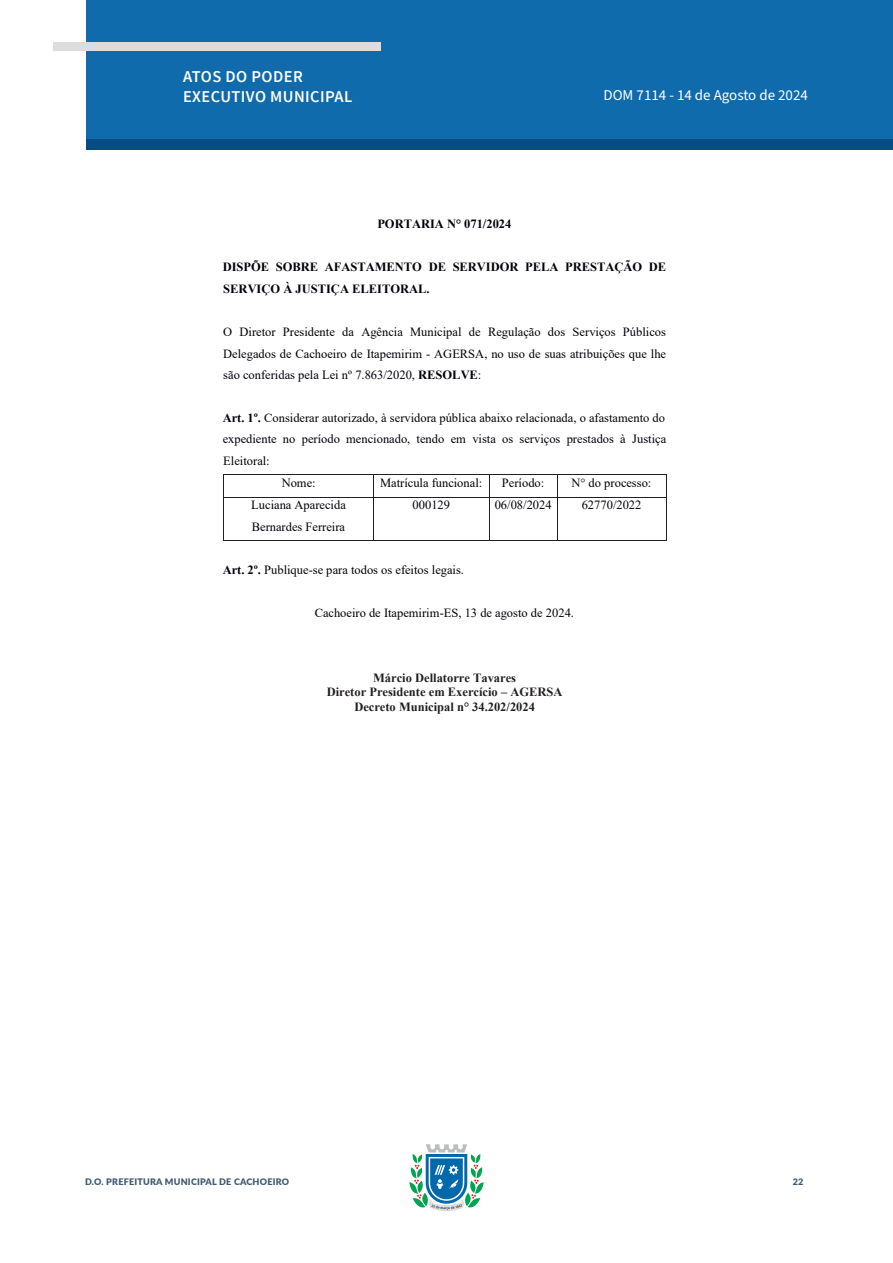
<style>
.page{position:relative;width:893px;height:1263px;background:#fff}
.page>*{position:absolute;margin:0;border:0;box-sizing:border-box;transform-origin:0 0}
.t1{font:600 16.5px/19.8px "Source Sans Pro";letter-spacing:.025em;color:#fff}
.t2{font:15px "Source Sans Pro";color:#fff}
.t3{font:12.45px/21.6px "Times New Roman";color:#00000a;text-align:justify}
.t4{font:700 12.45px/21.6px "Times New Roman";color:#00000a}
.t5{font:700 12.45px/14.4px "Times New Roman";color:#231f20;text-align:center}
.t6{font:900 9px "Lato";letter-spacing:.025em;color:#405970}
.s1{font-weight:700}
</style>
<div class="page">
<svg style="left:409px;top:1144px;width:75px;height:67px"></svg>
<div style="left:86px;top:0;width:807px;height:140px;background:#0f6bab"></div>
<div style="left:87px;top:140px;width:806px;height:10px;background:#084c86"></div>
<div style="left:53px;top:42px;width:328px;height:9px;background:#ddd"></div>
<hr style="left:0;top:0;width:1px;height:140px;background:#0f6bab">
<hr style="left:224px;top:475px;width:150px;height:1px;background:#231f20">
<hr style="left:374px;top:475px;width:115px;height:1px;background:#231f20">
<hr style="left:489px;top:475px;width:68px;height:1px;background:#231f20">
<hr style="left:558px;top:475px;width:108px;height:1px;background:#231f20">
<svg style="left:223px;top:475px;width:1px;height:22px"></svg>
<hr style="left:224px;top:497px;width:150px;height:1px;background:#231f20">
<hr style="left:374px;top:497px;width:115px;height:1px;background:#231f20">
<svg style="left:489px;top:476px;width:1px;height:21px"></svg>
<hr style="left:489px;top:497px;width:68px;height:1px;background:#231f20">
<svg style="left:557px;top:475px;width:1px;height:22px"></svg>
<hr style="left:558px;top:497px;width:108px;height:1px;background:#231f20">
<svg style="left:666px;top:475px;width:1px;height:22px"></svg>
<hr style="left:223px;top:497px;width:1px;height:43px;background:#231f20">
<hr style="left:224px;top:540px;width:150px;height:1px;background:#231f20">
<hr style="left:374px;top:497px;width:1px;height:43px;background:#231f20">
<hr style="left:374px;top:540px;width:115px;height:1px;background:#231f20">
<hr style="left:489px;top:497px;width:1px;height:43px;background:#231f20">
<hr style="left:489px;top:540px;width:68px;height:1px;background:#231f20">
<hr style="left:557px;top:497px;width:1px;height:43px;background:#231f20">
<hr style="left:558px;top:540px;width:108px;height:1px;background:#231f20">
<hr style="left:666px;top:497px;width:1px;height:43px;background:#231f20">
<h1 class="t1" style="left:183px;top:67px;width:171px">ATOS DO PODER<br>EXECUTIVO MUNICIPAL</h1>
<p class="t2" style="left:603px;top:85px;width:206px">DOM 7114 - 14 de Agosto de 2024</p>
<p class="t4" style="left:377px;top:213px;width:136px">PORTARIA N° 071/2024</p>
<p class="t4" style="left:223px;top:256px;width:445px">DISPÕE SOBRE AFASTAMENTO DE SERVIDOR PELA PRESTAÇÃO DE<br>SERVIÇO À JUSTIÇA ELEITORAL.</p>
<p class="t3" style="left:223px;top:321px;width:444px">O Diretor Presidente da Agência Municipal de Regulação dos Serviços Públicos Delegados de Cachoeiro de Itapemirim - AGERSA, no uso de suas atribuições que lhe são conferidas pela Lei nº 7.863/2020, <span class="s1">RESOLVE</span>:</p>
<p class="t3" style="left:223px;top:406px;width:444px"><span class="s1">Art. 1º.</span> Considerar autorizado, à servidora pública abaixo relacionada, o afastamento do</p>
<p class="t3" style="left:223px;top:428px;width:445px">expediente no período mencionado, tendo em vista os serviços prestados à Justiça</p>
<p class="t3" style="left:223px;top:449px;width:48px">Eleitoral:</p>
<p class="t3" style="left:282px;top:471px;width:35px">Nome:</p>
<p class="t3" style="left:380px;top:471px;width:104px">Matrícula funcional:</p>
<p class="t3" style="left:502px;top:471px;width:44px">Período:</p>
<p class="t3" style="left:572px;top:471px;width:81px">N° do processo:</p>
<p class="t3" style="left:251px;top:493px;width:96px">Luciana Aparecida<br>Bernardes Ferreira</p>
<p class="t3" style="left:413px;top:493px;width:39px">000129</p>
<p class="t3" style="left:495px;top:493px;width:58px">06/08/2024</p>
<p class="t3" style="left:582px;top:493px;width:61px">62770/2022</p>
<p class="t3" style="left:223px;top:559px;width:243px"><span class="s1">Art. 2º.</span> Publique-se para todos os efeitos legais.</p>
<p class="t3" style="left:315px;top:602px;width:261px">Cachoeiro de Itapemirim-ES, 13 de agosto de 2024.</p>
<p class="t5" style="left:327px;top:670px;width:237px">Márcio Dellatorre Tavares<br>Diretor Presidente em Exercício – AGERSA<br>Decreto Municipal n° 34.202/2024</p>
<p class="t6" style="left:85px;top:1175px;width:206px">D.O. PREFEITURA MUNICIPAL DE CACHOEIRO</p>
<p class="t6" style="left:793px;top:1175px;width:12px">22</p>
</div>
